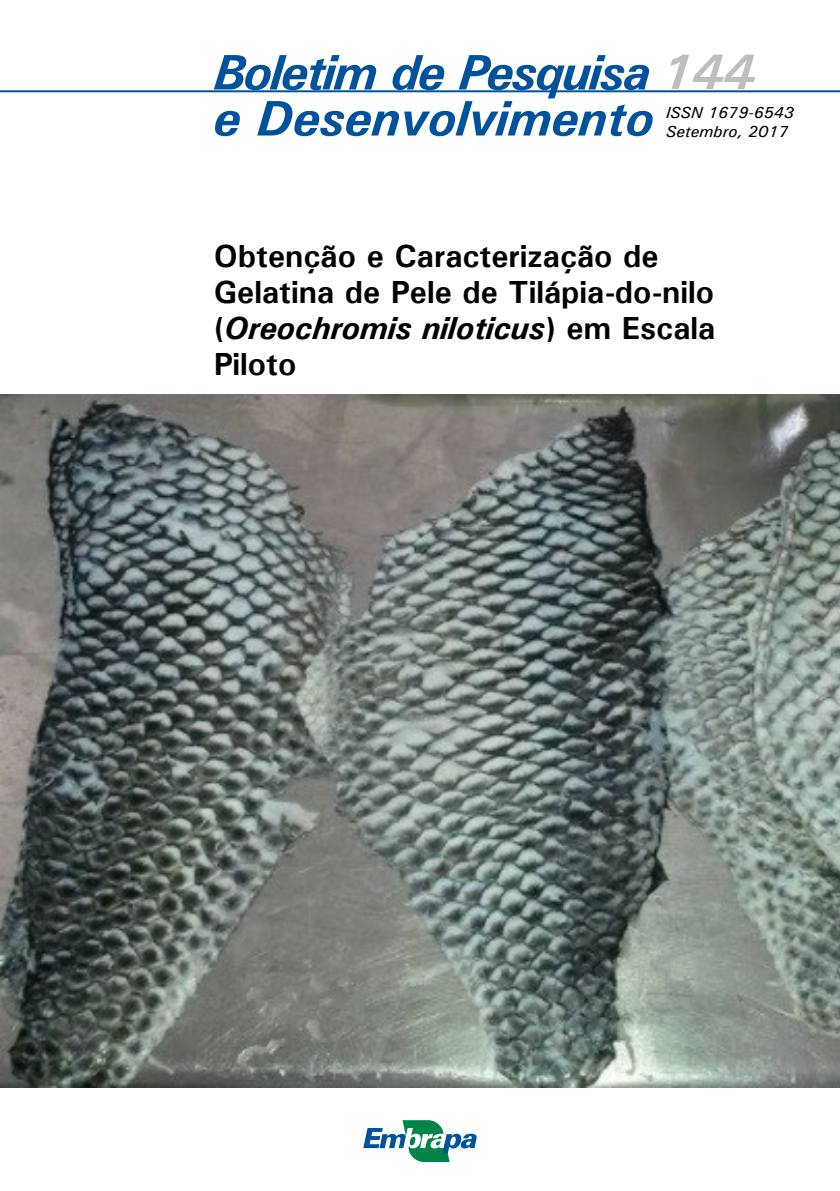
<style>
.page{position:relative;width:840px;height:1191px;background:#fff}
.page>*{position:absolute;margin:0;border:0;box-sizing:border-box;transform-origin:0 0}
.t1{font:italic 700 50px/46px "Univers";color:#00529c}
.t2{font:700 32px/36px "Univers";color:#000}
.t3{font:italic 16px/19.2px "Univers";color:#000}
.s1{color:#bcbec0}
.s2{font-style:italic}
</style>
<div class="page">
<hr style="left:0;top:90px;width:839px;height:2px;background:#00529c">
<svg style="left:363px;top:1120px;width:113px;height:42px"></svg>
<img style="left:0;top:394px;width:839px;height:693px">
<h1 class="t1" style="left:213px;top:48px;width:542px">Boletim de Pesquisa <span class="s1">144 </span>e Desenvolvimento</h1>
<p class="t3" style="left:665px;top:102px;width:129px">ISSN 1679-6543<br>Setembro, 2017</p>
<p class="t2" style="left:213px;top:238px;width:503px">Obtenção e Caracterização de<br>Gelatina de Pele de Tilápia-do-nilo (<span class="s2">Oreochromis niloticus</span>) em Escala<br>Piloto</p>
</div>
